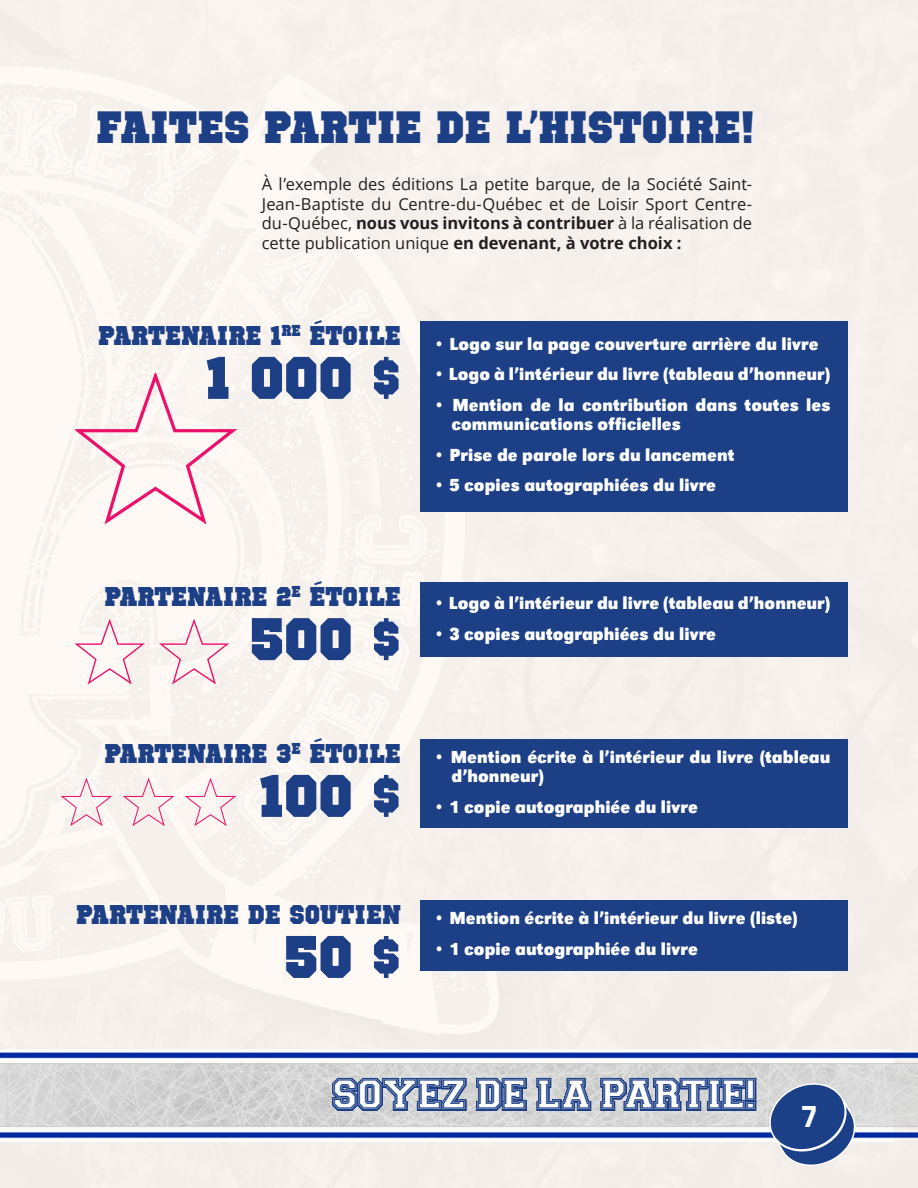
<style>
.page{position:relative;width:918px;height:1188px;background:#fff}
.page>*{position:absolute;margin:0;border:0;box-sizing:border-box;transform-origin:0 0}
.t1{font:60px "Octin Sports Bl";color:#1c3f86}
.t2{font:45px "Octin Sports Bl";letter-spacing:-.005em;color:#1c3f86}
.t3{font:36px "Collegiate Norm";color:#fff}
.t4{font:700 30px "Octin College Rg";color:#fff}
.t5{font:27px "Octin Sports Bl";color:#1c3f86}
.t6{font:18px/18.8px "URW Grotesk T Bold Narr";letter-spacing:.005em;color:#fff}
.t7{font:16.5px/19.8px "Open Sans";color:#231f20;text-align:justify}
.s1{font-weight:700}
</style>
<div class="page">
<img style="left:0;top:0;width:918px;height:1188px">
<div style="left:420px;top:321px;width:428px;height:190px;background:#1c3f86"></div>
<div style="left:420px;top:582px;width:428px;height:74px;background:#1c3f86"></div>
<div style="left:420px;top:739px;width:428px;height:88px;background:#1c3f86"></div>
<div style="left:420px;top:900px;width:428px;height:71px;background:#1c3f86"></div>
<img style="left:0;top:1049px;width:918px;height:92px">
<svg style="left:331px;top:1076px;width:138px;height:36px;background:#5971a0"></svg>
<svg style="left:475px;top:1076px;width:53px;height:37px;background:#516a9c"></svg>
<svg style="left:535px;top:1076px;width:58px;height:36px;background:#6b7fa7"></svg>
<svg style="left:599px;top:1076px;width:159px;height:36px;background:#546c9d"></svg>
<svg style="left:75px;top:373px;width:162px;height:152px"></svg>
<svg style="left:75px;top:619px;width:70px;height:65px"></svg>
<svg style="left:160px;top:619px;width:69px;height:65px"></svg>
<svg style="left:61px;top:778px;width:51px;height:48px"></svg>
<svg style="left:123px;top:778px;width:52px;height:48px"></svg>
<svg style="left:185px;top:778px;width:51px;height:48px"></svg>
<svg style="left:767px;top:1082px;width:89px;height:85px;background:#667caa"></svg>
<h2 class="t2" style="left:96px;top:101px;width:661px">FAITES PARTIE DE L’HISTOIRE!</h2>
<p class="t7" style="left:262px;top:174px;width:492px">À l’exemple des éditions La petite barque, de la Société Saint-Jean-Baptiste du Centre-du-Québec et de Loisir Sport Centre&shy;du-Québec, <span class="s1">nous vous invitons à contribuer</span> à la réalisation de cette publication unique <span class="s1">en devenant, à votre choix :</span></p>
<h3 class="t5" style="left:98px;top:320px;width:304px">PARTENAIRE 1<sup>RE</sup> ÉTOILE</h3>
<h1 class="t1" style="left:205px;top:344px;width:198px">1 000 $</h1>
<h3 class="t5" style="left:104px;top:581px;width:298px">PARTENAIRE 2<sup>E</sup> ÉTOILE</h3>
<h1 class="t1" style="left:250px;top:605px;width:152px">500 $</h1>
<h3 class="t5" style="left:104px;top:738px;width:298px">PARTENAIRE 3<sup>E</sup> ÉTOILE</h3>
<h1 class="t1" style="left:258px;top:762px;width:144px">100 $</h1>
<h3 class="t5" style="left:76px;top:899px;width:326px">PARTENAIRE DE SOUTIEN</h3>
<h1 class="t1" style="left:284px;top:923px;width:118px">50 $</h1>
<p class="t6" style="left:434px;top:334px;width:387px">• Logo sur la page couverture arrière du livre</p>
<p class="t6" style="left:434px;top:365px;width:398px">• Logo à l’intérieur du livre (tableau d’honneur)</p>
<p class="t6" style="left:452px;top:396px;width:380px;text-indent:-18px">• Mention de la contribution dans toutes les communications officielles</p>
<p class="t6" style="left:434px;top:445px;width:303px">• Prise de parole lors du lancement</p>
<p class="t6" style="left:434px;top:476px;width:284px">• 5 copies autographiées du livre</p>
<p class="t6" style="left:434px;top:594px;width:398px">• Logo à l’intérieur du livre (tableau d’honneur)</p>
<p class="t6" style="left:434px;top:625px;width:284px">• 3 copies autographiées du livre</p>
<p class="t6" style="left:452px;top:748px;width:380px;text-indent:-18px">• Mention écrite à l’intérieur du livre (tableau d’honneur)</p>
<p class="t6" style="left:434px;top:797px;width:266px">• 1 copie autographiée du livre</p>
<p class="t6" style="left:434px;top:909px;width:365px">• Mention écrite à l’intérieur du livre (liste)</p>
<p class="t6" style="left:434px;top:939px;width:266px">• 1 copie autographiée du livre</p>
<h3 class="t3" style="left:334px;top:1079px;width:425px">SOYEZ DE LA PARTIE!</h3>
<h3 class="t4" style="left:802px;top:1099px;width:17px">7</h3>
</div>
